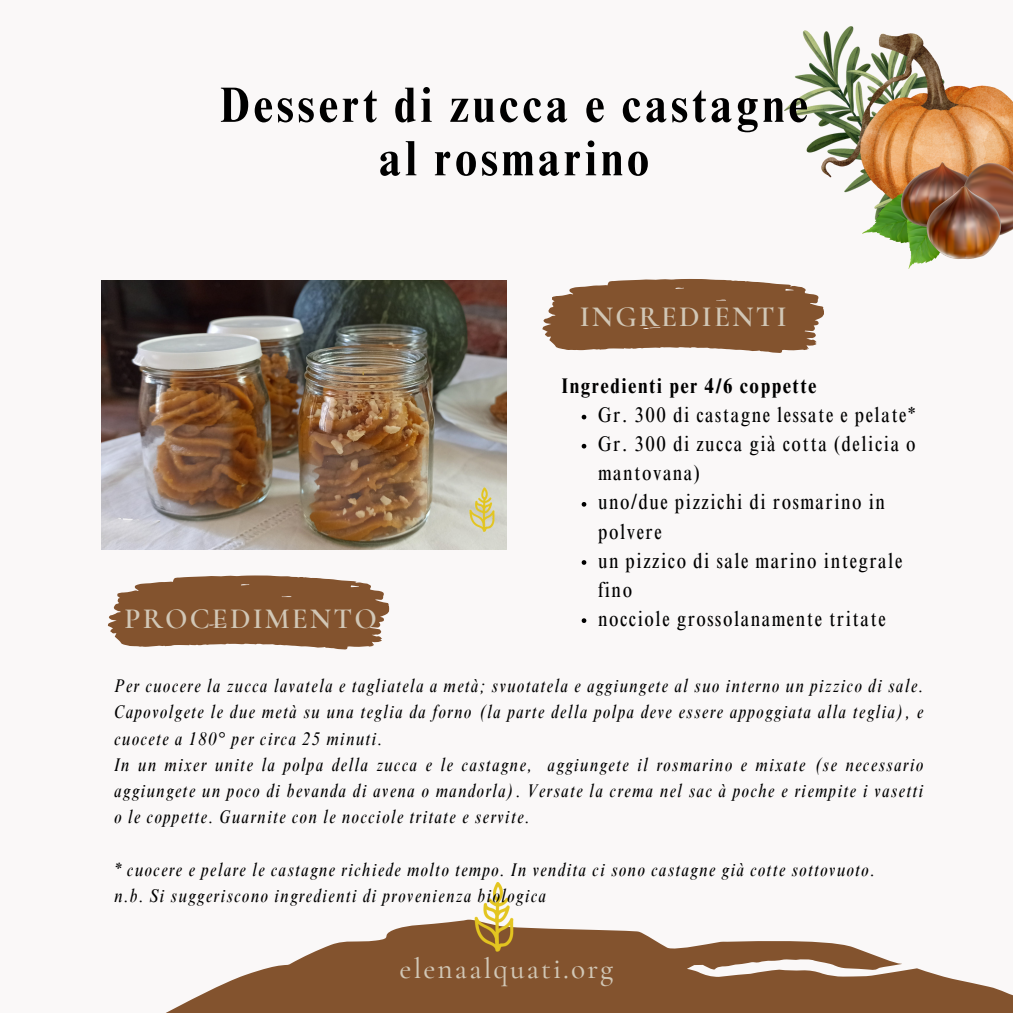
<style>
.page{position:relative;width:1013px;height:1013px;background:#fff}
.page>*{position:absolute;margin:0;border:0;box-sizing:border-box;transform-origin:0 0}
.t1{font:700 condensed 50.12px/53.5px "Times NRMT Pro";letter-spacing:.07em;color:#000;text-align:center}
.t2{font:600 29.38px "Cormorant Garamond";letter-spacing:.07em;color:#d1c7b6}
.t3{font:500 29.38px "Cormorant Garamond";letter-spacing:.07em;color:#d1c7b6}
.t4{font:condensed 21.25px/29px "Times NRMT Pro";letter-spacing:.07em;color:#000}
.t5{font:700 condensed 21.25px "Times NRMT Pro";letter-spacing:.07em;color:#000}
.t6{font:italic condensed 18.75px/26.2px "Times NRMT Pro";letter-spacing:.07em;color:#000;text-align:justify}
</style>
<div class="page">
<div style="left:0;top:0;width:1012px;height:1012px;background:#faf8f8"></div>
<svg style="left:542px;top:279px;width:282px;height:74px;background:#966d4e"></svg>
<svg style="left:168px;top:619px;width:844px;height:393px"></svg>
<img style="left:101px;top:280px;width:405px;height:270px">
<img style="left:471px;top:882px;width:48px;height:71px">
<img style="left:455px;top:482px;width:52px;height:53px">
<svg style="left:107px;top:575px;width:284px;height:87px"></svg>
<img style="left:784px;top:26px;width:131px;height:127px">
<img style="left:821px;top:34px;width:191px;height:159px">
<img style="left:862px;top:163px;width:150px;height:106px">
<svg style="left:581px;top:415px;width:5px;height:4px"></svg>
<svg style="left:581px;top:444px;width:5px;height:4px"></svg>
<svg style="left:581px;top:502px;width:5px;height:4px"></svg>
<svg style="left:581px;top:560px;width:5px;height:5px"></svg>
<svg style="left:581px;top:618px;width:5px;height:5px"></svg>
<p class="t1" style="left:220px;top:84px;width:589px">Dessert di zucca e castagne al rosmarino</p>
<p class="t2" style="left:579px;top:298px;width:208px">INGREDIENTI</p>
<p class="t2" style="left:124px;top:600px;width:254px">PROCEDIMENTO</p>
<p class="t5" style="left:562px;top:378px;width:256px">Ingredienti per 4/6 coppette</p>
<p class="t4" style="left:598px;top:403px;width:319px">Gr. 300 di castagne lessate e pelate*</p>
<p class="t4" style="left:598px;top:432px;width:319px">Gr. 300 di zucca già cotta (delicia o mantovana)</p>
<p class="t4" style="left:598px;top:490px;width:288px">uno/due pizzichi di rosmarino in polvere</p>
<p class="t4" style="left:598px;top:548px;width:306px">un pizzico di sale marino integrale fino</p>
<p class="t4" style="left:598px;top:606px;width:289px">nocciole grossolanamente tritate</p>
<p class="t6" style="left:114px;top:675px;width:810px">Per cuocere la zucca lavatela e tagliatela a metà; svuotatela e aggiungete al suo interno un pizzico di sale.<br>Capovolgete le due metà su una teglia da forno (la parte della polpa deve essere appoggiata alla teglia), e cuocete a 180° per circa 25 minuti.</p>
<p class="t6" style="left:114px;top:753px;width:810px">In un mixer unite la polpa della zucca e le castagne, aggiungete il rosmarino e mixate (se necessario aggiungete un poco di bevanda di avena o mandorla). Versate la crema nel sac à poche e riempite i vasetti o le coppette. Guarnite con le nocciole tritate e servite.</p>
<p class="t6" style="left:114px;top:858px;width:762px">* cuocere e pelare le castagne richiede molto tempo. In vendita ci sono castagne già cotte sottovuoto.</p>
<p class="t6" style="left:114px;top:885px;width:433px">n.b. Si suggeriscono ingredienti di provenienza biologica</p>
<p class="t3" style="left:399px;top:950px;width:215px">elenaalquati.org</p>
</div>
